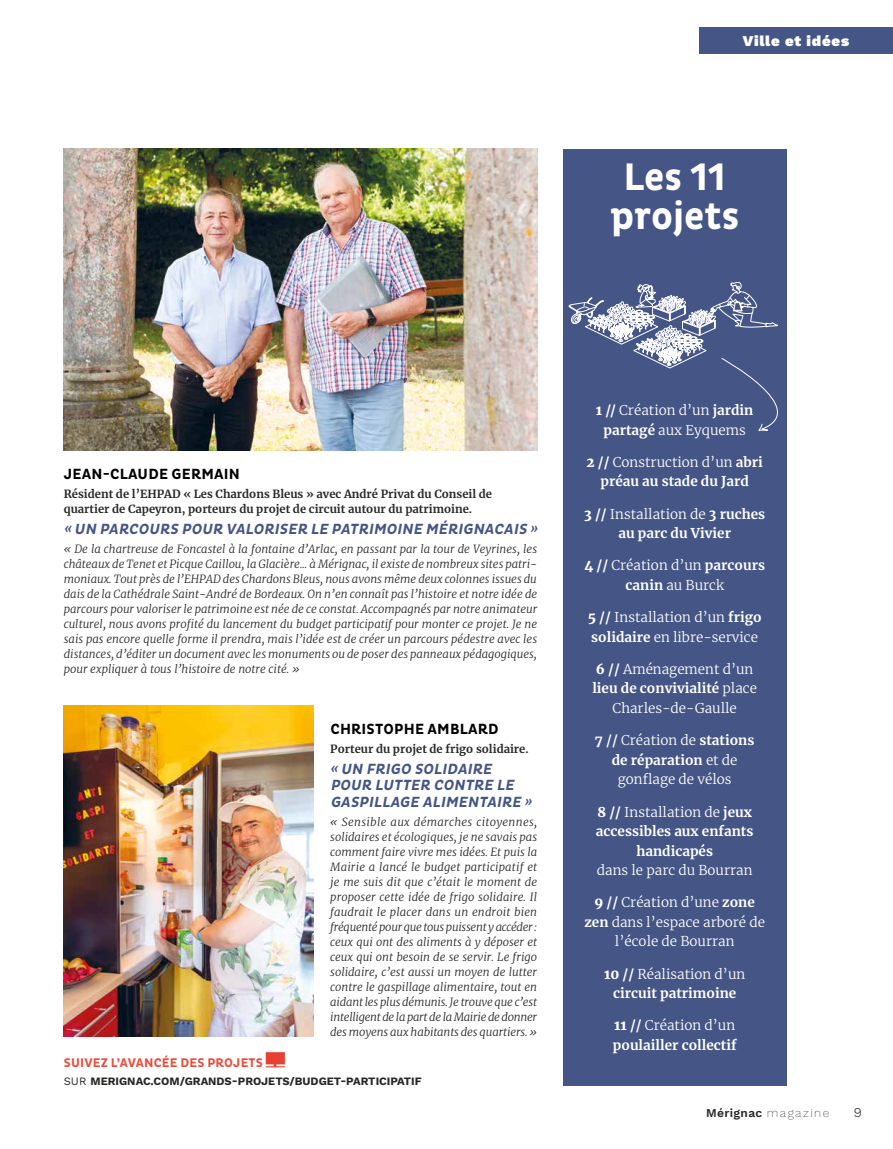
<style>
.page{position:relative;width:893px;height:1149px;background:#fff}
.page>*{position:absolute;margin:0;border:0;box-sizing:border-box;transform-origin:0 0}
.t1{font:700 39px/39px "Pluto Cond";color:#fff;text-align:center}
.t2{font:italic 700 15px/16.5px "Pluto Cond";color:#455686}
.t3{font:700 15px "Pluto Cond";letter-spacing:.015em;color:#000}
.t4{font:900 15px "Work Sans";letter-spacing:.05em;color:#fff}
.t5{font:300 13.5px/19.5px "Merriweather";color:#fff;text-align:center}
.t6{font:700 13.5px/19.5px "Merriweather";color:#fff;text-align:center}
.t7{font:300 13.5px "Work Sans";color:#282827}
.t8{font:700 12.75px "Pluto Cond";letter-spacing:.015em;color:#e94d3b}
.t9{font:600 12px "Work Sans";letter-spacing:.03em;color:#282827}
.t10{font:italic 300 11.25px/15px "Merriweather";letter-spacing:-.005em;color:#282827;text-align:justify}
.t11{font:700 11.25px/15px "Merriweather";color:#282827}
.t12{font:700 11.25px "Work Sans";color:#282827}
.s1{font-weight:400}
.s2{font-weight:900}
.s3{font-weight:700}
.s4{font-weight:300}
.s5{font-weight:100}
</style>
<div class="page">
<div style="left:699px;top:27px;width:194px;height:27px;background:#455686"></div>
<img style="left:64px;top:149px;width:473px;height:301px">
<img style="left:64px;top:705px;width:249px;height:330px">
<svg style="left:266px;top:1052px;width:19px;height:14px"></svg>
<div style="left:563px;top:149px;width:224px;height:935px;background:#455686"></div>
<svg style="left:569px;top:282px;width:209px;height:149px"></svg>
<h2 class="t4" style="left:743px;top:32px;width:108px">Ville et idées</h2>
<h1 class="t1" style="left:610px;top:158px;width:131px">Les 11 projets</h1>
<h2 class="t3" style="left:64px;top:465px;width:178px">JEAN-CLAUDE GERMAIN</h2>
<p class="t11" style="left:64px;top:486px;width:430px">Résident de l’EHPAD « Les Chardons Bleus » avec André Privat du Conseil de quartier de Capeyron, porteurs du projet de circuit autour du patrimoine.</p>
<h2 class="t2" style="left:64px;top:521px;width:478px">« UN PARCOURS POUR VALORISER LE PATRIMOINE MÉRIGNACAIS »</h2>
<p class="t10" style="left:64px;top:541px;width:475px">« De la chartreuse de Foncastel à la fontaine d’Arlac, en passant par la tour de Veyrines, les châteaux de Tenet et Picque Caillou, la Glacière... à Mérignac, il existe de nombreux sites patri&shy;moniaux. Tout près de l’EHPAD des Chardons Bleus, nous avons même deux colonnes issues du dais de la Cathédrale Saint-André de Bordeaux. On n’en connaît pas l’histoire et notre idée de parcours pour valoriser le patrimoine est née de ce constat. Accompagnés par notre animateur culturel, nous avons profité du lancement du budget participatif pour monter ce projet. Je ne sais pas encore quelle forme il prendra, mais l’idée est de créer un parcours pédestre avec les distances, d’éditer un document avec les monuments ou de poser des panneaux pédagogiques, pour expliquer à tous l’histoire de notre cité. »</p>
<h2 class="t3" style="left:330px;top:719px;width:170px">CHRISTOPHE AMBLARD</h2>
<p class="t11" style="left:330px;top:740px;width:200px">Porteur du projet de frigo solidaire.</p>
<h2 class="t2" style="left:330px;top:760px;width:206px">« UN FRIGO SOLIDAIRE<br>POUR LUTTER CONTRE LE<br>GASPILLAGE ALIMENTAIRE »</h2>
<p class="t10" style="left:330px;top:813px;width:209px">« Sensible aux démarches citoyennes, solidaires et écologiques, je ne savais pas comment faire vivre mes idées. Et puis la Mairie a lancé le budget participatif et je me suis dit que c’était le moment de proposer cette idée de frigo solidaire. Il faudrait le placer dans un endroit bien fréquenté pour que tous puissent y accéder : ceux qui ont des aliments à y déposer et ceux qui ont besoin de se servir. Le frigo solidaire, c’est aussi un moyen de lutter contre le gaspillage alimentaire, tout en aidant les plus démunis. Je trouve que c’est intelligent de la part de la Mairie de donner des moyens aux habitants des quartiers. »</p>
<p class="t8" style="left:64px;top:1055px;width:201px">SUIVEZ L’AVANCÉE DES PROJETS</p>
<p class="t12" style="left:64px;top:1074px;width:359px"><span class="s1">SUR</span> MERIGNAC.COM/GRANDS-PROJETS/BUDGET-PARTICIPATIF</p>
<p class="t5" style="left:596px;top:400px;width:159px"><span class="s2">1 //</span> Création d’un <span class="s3">jardin partagé</span> aux Eyquems</p>
<p class="t6" style="left:586px;top:451px;width:178px"><span class="s2">2 //</span> <span class="s4">Construction d’un</span> abri préau au stade du Jard</p>
<p class="t6" style="left:584px;top:503px;width:183px"><span class="s2">3 //</span> <span class="s4">Installation de</span> 3 ruches au parc du Vivier</p>
<p class="t5" style="left:584px;top:555px;width:182px"><span class="s2">4 //</span> Création d’un <span class="s3">parcours canin</span> au Burck</p>
<p class="t5" style="left:588px;top:607px;width:176px;text-align:left"><span class="s2">5 //</span> Installation d’un <span class="s3">frigo solidaire</span> en libre-service</p>
<p class="t5" style="left:592px;top:658px;width:166px"><span class="s2">6 //</span> Aménagement d’un <span class="s3">lieu de convivialité</span> place<br>Charles-de-Gaulle</p>
<p class="t5" style="left:595px;top:730px;width:161px"><span class="s3">7 //</span> Création de <span class="s3">stations de réparation</span> et de gonflage de vélos</p>
<p class="t6" style="left:596px;top:801px;width:159px"><span class="s2">8 //</span> <span class="s4">Installation de</span> jeux accessibles aux enfants handicapés</p>
<p class="t5" style="left:597px;top:859px;width:157px">dans le parc du Bourran</p>
<p class="t5" style="left:584px;top:892px;width:182px"><span class="s2">9 //</span> Création d’une <span class="s3">zone zen</span> dans l’espace arboré de l’école de Bourran</p>
<p class="t6" style="left:604px;top:963px;width:143px"><span class="s2">10 //</span> <span class="s4">Réalisation d’un </span>circuit patrimoine</p>
<p class="t6" style="left:613px;top:1015px;width:125px;text-align:left"><span class="s2">11 //</span> <span class="s4">Création d’un </span>poulailler collectif</p>
<p class="t9" style="left:706px;top:1105px;width:125px">Mérignac <span class="s5">magazine</span></p>
<p class="t7" style="left:854px;top:1103px;width:10px">9</p>
</div>
